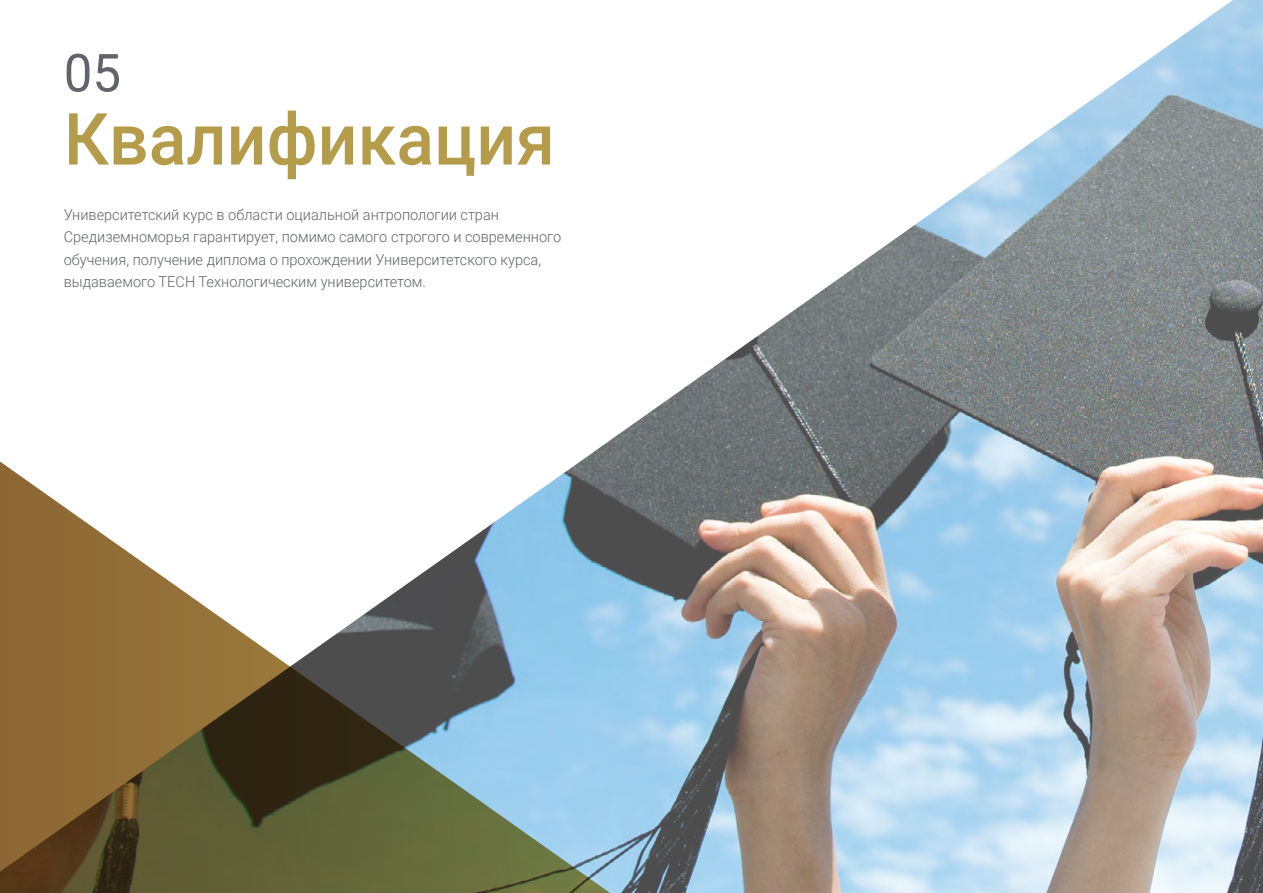
<style>
.page{position:relative;width:1263px;height:893px;background:#fff}
.page>*{position:absolute;margin:0;border:0;box-sizing:border-box;transform-origin:0 0}
.t1{font:500 72px "Roboto";color:#b49c4b}
.t2{font:52.5px "Roboto";color:#61646a}
.t3{font:300 15px/22.5px "Roboto";color:#61646a}
</style>
<div class="page">
<img style="left:602px;top:0;width:661px;height:893px">
<svg style="left:0;top:446px;width:640px;height:447px"></svg>
<h2 class="t2" style="left:64px;top:36px;width:59px">05</h2>
<h1 class="t1" style="left:64px;top:89px;width:493px">Квалификация</h1>
<p class="t3" style="left:64px;top:202px;width:499px">Университетский курс в области оциальной антропологии стран Средиземноморья гарантирует, помимо самого строгого и современного обучения, получение диплома о прохождении Университетского курса, выдаваемого TECH Технологическим университетом.</p>
</div>
